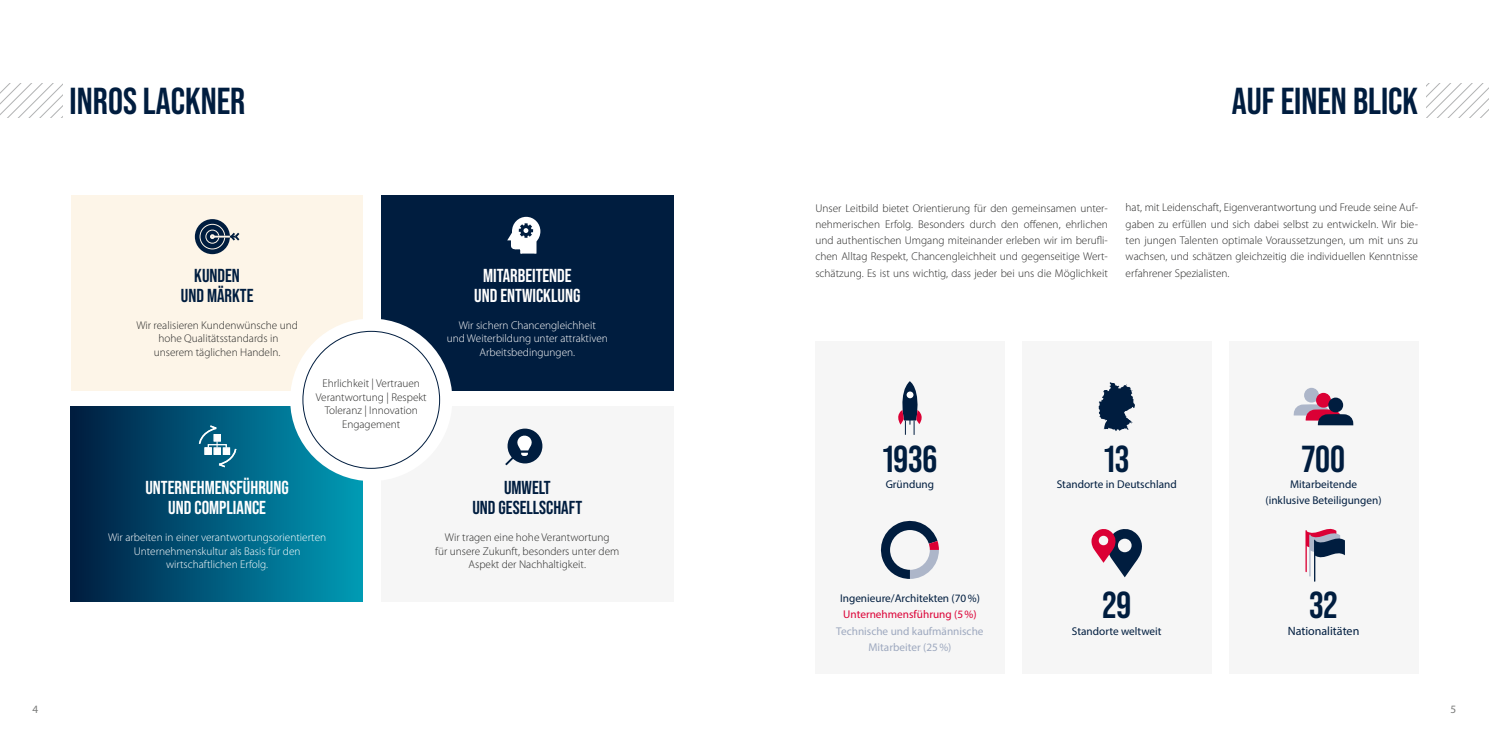
<style>
.page{position:relative;width:1489px;height:745px;background:#fff}
.page>*{position:absolute;margin:0;border:0;box-sizing:border-box;transform-origin:0 0}
.t1{font:700 37.5px "Bebas Neue Pro";color:#001d3f}
.t2{font:700 18.75px/20px "Bebas Neue Pro";color:#fff;text-align:center}
.t3{font:700 18.75px/20px "Bebas Neue Pro";color:#001d3f;text-align:center}
.t4{font:12px "Myriad Pro";color:#001d3f}
.t5{font:300 11.25px/16.2px "Myriad Pro";color:#272726;text-align:center}
.t6{font:300 11.25px/13.5px "Myriad Pro";color:#fff;text-align:center}
.t7{font:11.25px/16.2px "Myriad Pro";color:#001d3f;text-align:center}
.t8{font:11.25px/16.2px "Myriad Pro";color:#9ea9bf;text-align:center}
.t9{font:11.25px "Myriad Pro";color:#db0035}
.t10{font:11.25px "Myriad Pro";color:#7a7b7a}
</style>
<div class="page">
<div style="left:815px;top:341px;width:189px;height:332px;background:#f6f6f6"></div>
<div style="left:1022px;top:341px;width:189px;height:332px;background:#f6f6f6"></div>
<div style="left:1228px;top:341px;width:189px;height:332px;background:#f6f6f6"></div>
<svg style="left:898px;top:381px;width:24px;height:53px"></svg>
<svg style="left:1098px;top:382px;width:36px;height:49px"></svg>
<svg style="left:0;top:84px;width:63px;height:34px"></svg>
<svg style="left:1426px;top:84px;width:62px;height:34px"></svg>
<div style="left:381px;top:406px;width:292px;height:195px;background:#f6f6f6"></div>
<div style="left:71px;top:195px;width:292px;height:195px;background:#fdf5e8"></div>
<div style="left:71px;top:406px;width:292px;height:195px;background:linear-gradient(to right,#001c41,#009bb7)"></div>
<div style="left:381px;top:195px;width:292px;height:195px;background:#001d3f"></div>
<svg style="left:507px;top:216px;width:34px;height:38px"></svg>
<svg style="left:198px;top:423px;width:39px;height:45px;background:#337d98"></svg>
<div style="left:208px;top:444px;width:19px;height:3px;border:1px solid #fff"></div>
<div style="left:208px;top:444px;width:18px;height:3px;border:1px solid #fff"></div>
<svg style="left:505px;top:428px;width:38px;height:38px"></svg>
<div style="left:290px;top:318px;width:162px;height:163px;background:#fff;border-radius:50%"></div>
<svg style="left:195px;top:219px;width:35px;height:35px"></svg>
<div style="left:199px;top:224px;width:26px;height:25px;border:1px solid #fdf5e8;border-radius:50%"></div>
<div style="left:205px;top:229px;width:14px;height:14px;border:1px solid #fdf5e8;border-radius:50%"></div>
<svg style="left:210px;top:230px;width:30px;height:12px"></svg>
<div style="left:1303px;top:387px;width:15px;height:15px;background:#adb6c9;border-radius:50%"></div>
<svg style="left:1315px;top:392px;width:15px;height:15px"></svg>
<svg style="left:1327px;top:397px;width:16px;height:15px"></svg>
<svg style="left:1293px;top:404px;width:60px;height:22px"></svg>
<svg style="left:1091px;top:529px;width:51px;height:48px"></svg>
<hr style="left:1305px;top:530px;width:1px;height:41px;background:#db0035">
<hr style="left:1309px;top:534px;width:1px;height:41px;background:#adb6c9">
<hr style="left:1313px;top:540px;width:2px;height:40px;background:#001d3f">
<svg style="left:1305px;top:528px;width:39px;height:33px"></svg>
<svg style="left:880px;top:520px;width:58px;height:58px"></svg>
<div style="left:890px;top:529px;width:39px;height:40px;background:#f6f6f6;border-radius:50%"></div>
<h1 class="t1" style="left:70px;top:79px;width:177px">INROS LACKNER</h1>
<h1 class="t1" style="left:1231px;top:79px;width:188px">AUF EINEN BLICK</h1>
<h2 class="t3" style="left:181px;top:265px;width:74px">KUNDEN<br>UND MÄRKTE</h2>
<p class="t5" style="left:136px;top:318px;width:163px;line-height:13.5px">Wir realisieren Kundenwünsche und hohe Qualitätsstandards in unserem täglichen Handeln.</p>
<p class="t5" style="left:316px;top:376px;width:112px;line-height:13.5px">Ehrlichkeit | Vertrauen<br>Verantwortung | Respekt<br>Toleranz | Innovation<br>Engagement</p>
<h2 class="t2" style="left:474px;top:265px;width:108px">MITARBEITENDE<br>UND ENTWICKLUNG</h2>
<p class="t6" style="left:447px;top:318px;width:163px">Wir sichern Chancengleichheit<br>und Weiterbildung unter attraktiven<br>Arbeitsbedingungen.</p>
<h2 class="t2" style="left:145px;top:477px;width:145px">UNTERNEHMENSFÜHRUNG<br>UND COMPLIANCE</h2>
<p class="t6" style="left:108px;top:530px;width:220px">Wir arbeiten in einer verantwortungsorientierten<br>Unternehmenskultur als Basis für den wirtschaftlichen Erfolg.</p>
<h2 class="t3" style="left:472px;top:477px;width:111px">UMWELT<br>UND GESELLSCHAFT</h2>
<p class="t5" style="left:435px;top:530px;width:186px;line-height:13.5px">Wir tragen eine hohe Verantwortung<br>für unsere Zukunft, besonders unter dem<br>Aspekt der Nachhaltigkeit.</p>
<p class="t5" style="left:815px;top:199px;width:294px;text-align:justify">Unser Leitbild bietet Orientierung für den gemeinsamen unter&shy;nehmerischen Erfolg. Besonders durch den offenen, ehrlichen und authentischen Umgang miteinander erleben wir im berufli&shy;chen Alltag Respekt, Chancengleichheit und gegenseitige Wert&shy;schätzung. Es ist uns wichtig, dass jeder bei uns die Möglichkeit</p>
<p class="t5" style="left:1125px;top:199px;width:294px;text-align:justify">hat, mit Leidenschaft, Eigenverantwortung und Freude seine Auf&shy;gaben zu erfüllen und sich dabei selbst zu entwickeln. Wir bie&shy;ten jungen Talenten optimale Voraussetzungen, um mit uns zu wachsen, und schätzen gleichzeitig die individuellen Kenntnisse erfahrener Spezialisten.</p>
<h1 class="t1" style="left:882px;top:437px;width:56px">1936</h1>
<p class="t7" style="left:885px;top:475px;width:50px">Gründung</p>
<p class="t7" style="left:840px;top:589px;width:141px">Ingenieure/Architekten (70%)</p>
<p class="t9" style="left:843px;top:607px;width:135px">Unternehmensführung (5%)</p>
<p class="t8" style="left:836px;top:622px;width:149px">Technische und kaufmännische<br>Mitarbeiter (25%)</p>
<h1 class="t1" style="left:1104px;top:437px;width:26px">13</h1>
<p class="t7" style="left:1056px;top:475px;width:121px">Standorte in Deutschland</p>
<h1 class="t1" style="left:1102px;top:583px;width:30px">29</h1>
<p class="t7" style="left:1071px;top:622px;width:91px">Standorte weltweit</p>
<h1 class="t1" style="left:1301px;top:437px;width:45px">700</h1>
<p class="t7" style="left:1265px;top:475px;width:117px">Mitarbeitende<br>(inklusive Beteiligungen)</p>
<h1 class="t1" style="left:1309px;top:583px;width:29px">32</h1>
<p class="t4" style="left:1287px;top:622px;width:73px">Nationalitäten</p>
<p class="t10" style="left:33px;top:702px;width:7px">4</p>
<p class="t10" style="left:1450px;top:702px;width:7px">5</p>
</div>
